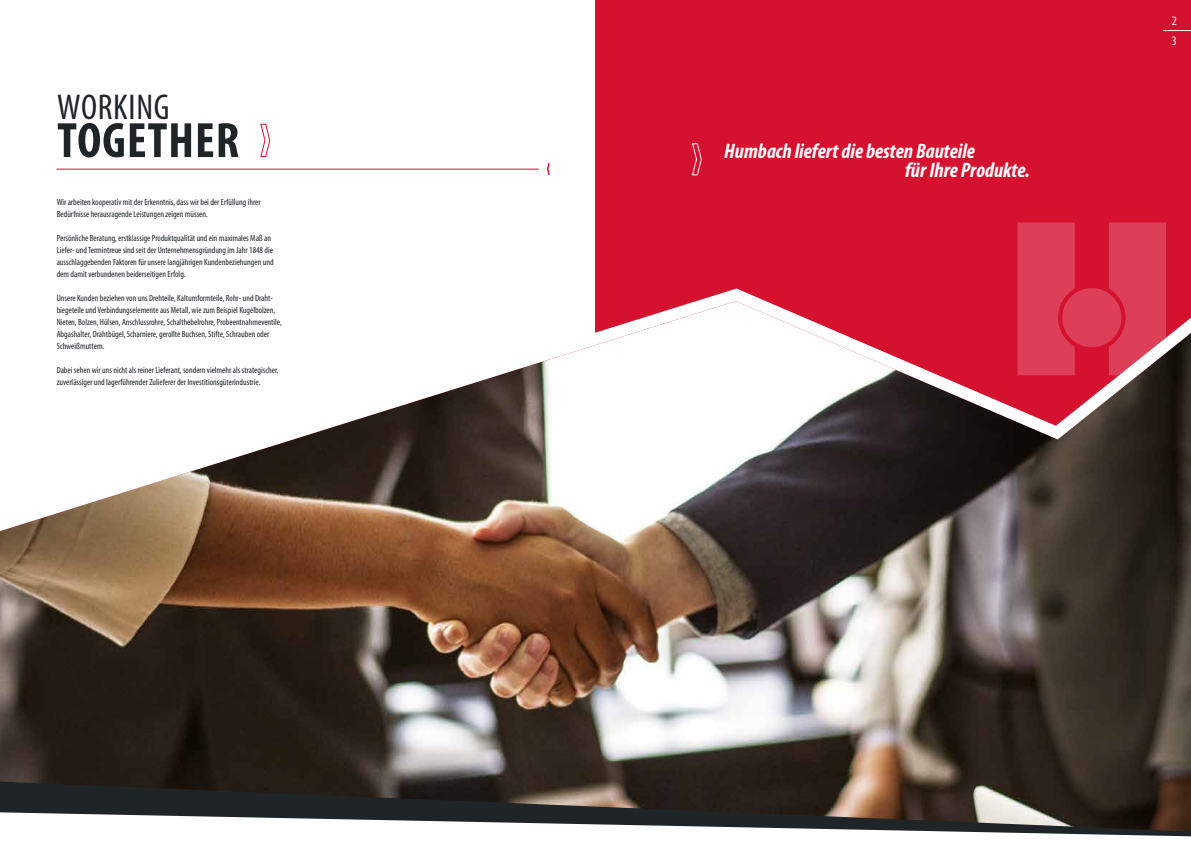
<style>
.page{position:relative;width:1191px;height:842px;background:#fff}
.page>*{position:absolute;margin:0;border:0;box-sizing:border-box;transform-origin:0 0}
.t1{font:700 condensed 50px "Myriad Pro";letter-spacing:.02em;color:#1f2427}
.t2{font:condensed 36px "Myriad Pro";letter-spacing:.02em;color:#1f2427}
.t3{font:italic 700 condensed 21px/19px "Myriad Pro";color:#fff}
.t4{font:condensed 13px/20px "Myriad Pro";color:#fff}
.t5{font:condensed 9px/12px "Myriad Pro";color:#1f2427}
</style>
<div class="page">
<div style="left:595px;top:0;width:596px;height:565px;background:#d51130"></div>
<svg style="left:1017px;top:222px;width:57px;height:20px"></svg>
<svg style="left:1109px;top:222px;width:57px;height:20px"></svg>
<hr style="left:57px;top:169px;width:482px;height:1px;background:#d51130">
<svg style="left:1163px;top:30px;width:28px;height:1px"></svg>
<img style="left:0;top:242px;width:1191px;height:540px">
<svg style="left:0;top:782px;width:1191px;height:30px"></svg>
<svg style="left:0;top:812px;width:1191px;height:25px"></svg>
<svg style="left:260px;top:123px;width:11px;height:35px"></svg>
<svg style="left:547px;top:163px;width:3px;height:12px"></svg>
<svg style="left:692px;top:143px;width:10px;height:33px"></svg>
<h2 class="t2" style="left:57px;top:85px;width:114px">WORKING</h2>
<h1 class="t1" style="left:57px;top:109px;width:183px">TOGETHER</h1>
<p class="t5" style="left:57px;top:196px;width:205px">Wir arbeiten kooperativ mit der Erkenntnis, dass wir bei der Erfüllung ihrer<br>Bedürfnisse herausragende Leistungen zeigen müssen.</p>
<p class="t5" style="left:57px;top:232px;width:218px">Persönliche Beratung, erstklassige Produktqualität und ein maximales Maß an Liefer- und Termintreue sind seit der Unternehmensgründung im Jahr 1848 die ausschlaggebenden Faktoren für unsere langjährigen Kundenbeziehungen und dem damit verbundenen beiderseitigen Erfolg.</p>
<p class="t5" style="left:57px;top:292px;width:227px">Unsere Kunden beziehen von uns Drehteile, Kaltumformteile, Rohr- und Draht&shy;biegeteile und Verbindungselemente aus Metall, wie zum Beispiel Kugelbolzen, Nieten, Bolzen, Hülsen, Anschlussrohre, Schalthebelrohre, Probeentnahmeventile, Abgashalter, Drahtbügel, Scharniere, gerollte Buchsen, Stifte, Schrauben oder Schweißmuttern.</p>
<p class="t5" style="left:57px;top:364px;width:223px">Dabei sehen wir uns nicht als reiner Lieferant, sondern vielmehr als strategischer, zuverlässiger und lagerführender Zulieferer der Investitionsgüterindustrie.</p>
<h3 class="t3" style="left:905px;top:141px;width:126px;text-indent:-181px">Humbach liefert die besten Bauteile<br>für Ihre Produkte.</h3>
<h3 class="t4" style="left:1171px;top:10px;width:7px">2<br>3</h3>
</div>
